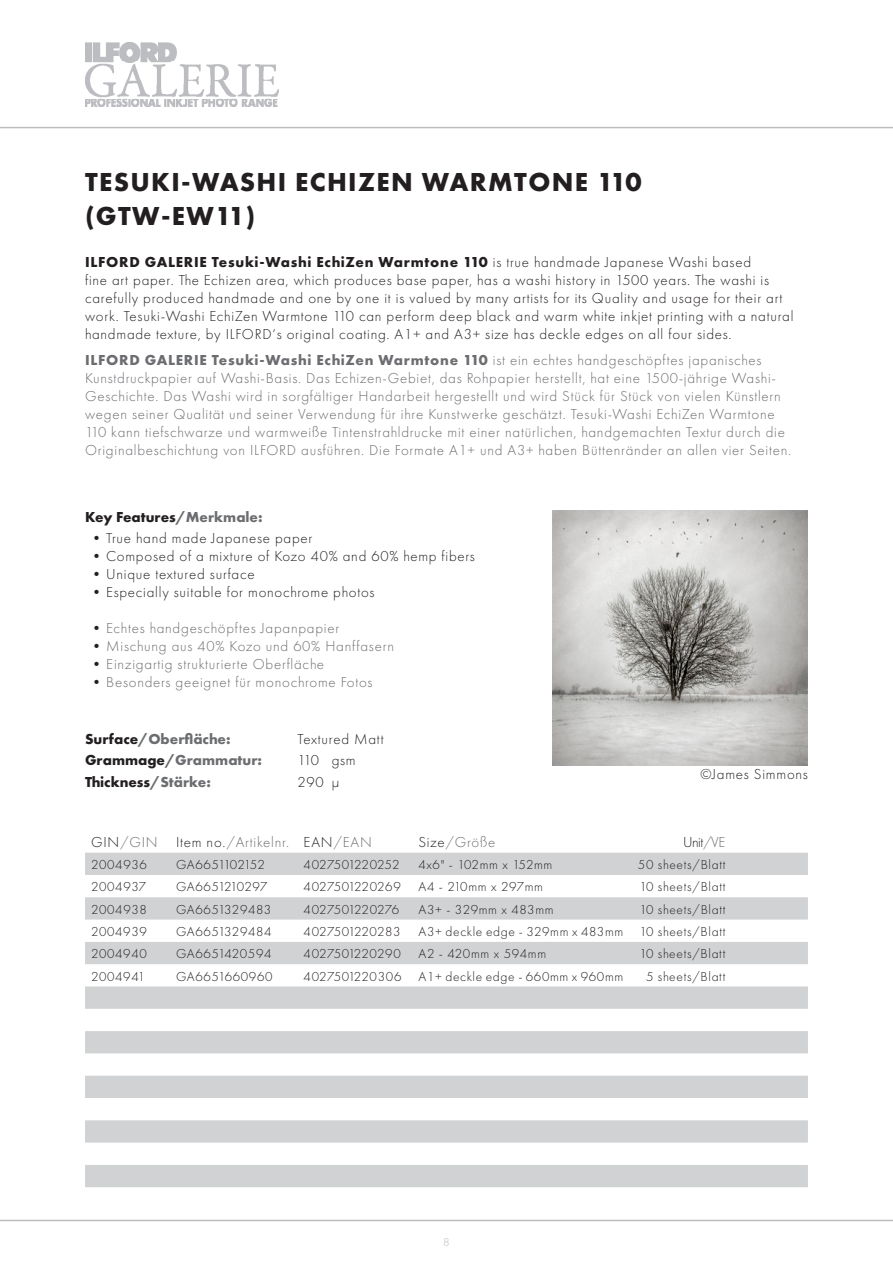
<style>
.page{position:relative;width:893px;height:1263px;background:#fff}
.page>*{position:absolute;margin:0;border:0;box-sizing:border-box;transform-origin:0 0}
.t1{font:700 27px "Futura PT";letter-spacing:.05em;color:#231f20}
.t2{font:300 15px/18px "Futura PT";letter-spacing:.05em;color:#6c6d70}
.t3{font:300 15px/18px "Futura PT";letter-spacing:.05em;color:#231f20}
.t4{font:700 15px "Futura PT";color:#231f20}
.t5{font:700 15px "Futura PT";color:#6c6d70}
.t6{font:300 13.5px "Futura PT";letter-spacing:.05em;color:#231f20}
.t7{font:300 13.5px "Futura PT";letter-spacing:.02em;color:#231f20}
.t8{font:300 13.5px "Futura PT";letter-spacing:.01em;color:#231f20}
.t9{font:300 13.5px "Futura PT";letter-spacing:.015em;color:#231f20}
.t10{font:300 12px "Futura PT";color:#bcbdc0}
.s1{font-weight:700}
.s2{color:#6c6d70}
.s3{color:#231f20}
</style>
<div class="page">
<hr style="left:0;top:127px;width:893px;height:1px;background:#bcbdc0">
<hr style="left:0;top:1220px;width:893px;height:1px;background:#bcbdc0">
<img style="left:85px;top:43px;width:194px;height:63px">
<img style="left:553px;top:510px;width:255px;height:255px">
<svg style="left:85px;top:853px;width:723px;height:334px;fill:#d1d2d4"></svg>
<h1 class="t1" style="left:85px;top:164px;width:558px">TESUKI-WASHI ECHIZEN WARMTONE 110</h1>
<h1 class="t1" style="left:85px;top:198px;width:172px">(GTW-EW11)</h1>
<p class="t3" style="left:85px;top:253px;width:710px"><span class="s1">ILFORD GALERIE Tesuki-Washi EchiZen Warmtone 110</span> is true handmade Japanese Washi based<br>fine art paper. The Echizen area, which produces base paper, has a washi history in 1500 years. The washi is carefully produced handmade and one by one it is valued by many artists for its Quality and usage for their art work. Tesuki-Washi EchiZen Warmtone 110 can perform deep black and warm white inkjet printing with a natural handmade texture, by ILFORD‘s original coating. A1+ and A3+ size has deckle edges on all four sides.</p>
<p class="t2" style="left:85px;top:351px;width:708px"><span class="s1">ILFORD GALERIE Tesuki-Washi EchiZen Warmtone 110</span> ist ein echtes handgeschöpftes japanisches Kunstdruckpapier auf Washi-Basis. Das Echizen-Gebiet, das Rohpapier herstellt, hat eine 1500-jährige Washi-Geschichte. Das Washi wird in sorgfältiger Handarbeit hergestellt und wird Stück für Stück von vielen Künstlern wegen seiner Qualität und seiner Verwendung für ihre Kunstwerke geschätzt. Tesuki-Washi EchiZen Warmtone 110 kann tiefschwarze und warmweiße Tintenstrahldrucke mit einer natürlichen, handgemachten Textur durch die Originalbeschichtung von ILFORD ausführen. Die Formate A1+ und A3+ haben Büttenränder an allen vier Seiten.</p>
<p class="t4" style="left:85px;top:507px;width:179px">Key Features<span class="s2">/Merkmale:</span></p>
<p class="t3" style="left:89px;top:529px;width:225px">•True hand made Japanese paper</p>
<p class="t3" style="left:89px;top:547px;width:387px">•Composed of a mixture of Kozo 40% and 60% hemp fibers</p>
<p class="t3" style="left:89px;top:565px;width:167px">•Unique textured surface</p>
<p class="t3" style="left:89px;top:583px;width:287px">•Especially suitable for monochrome photos</p>
<p class="t2" style="left:89px;top:619px;width:251px"><span class="s3">•</span>Echtes handgeschöpftes Japanpapier</p>
<p class="t2" style="left:89px;top:637px;width:306px"><span class="s3">•</span>Mischung aus 40% Kozo und 60% Hanffasern</p>
<p class="t2" style="left:89px;top:655px;width:236px"><span class="s3">•</span>Einzigartig strukturierte Oberfläche</p>
<p class="t2" style="left:89px;top:673px;width:285px"><span class="s3">•</span>Besonders geeignet für monochrome Fotos</p>
<p class="t5" style="left:85px;top:729px;width:147px"><span class="s3">Surface</span>/Oberfläche:</p>
<p class="t3" style="left:298px;top:730px;width:88px">Textured Matt</p>
<p class="t5" style="left:85px;top:751px;width:179px"><span class="s3">Grammage</span>/Grammatur:</p>
<p class="t3" style="left:298px;top:751px;width:60px">110 gsm</p>
<p class="t4" style="left:85px;top:772px;width:127px">Thickness<span class="s2">/Stärke:</span></p>
<p class="t3" style="left:298px;top:773px;width:43px">290 µ</p>
<p class="t3" style="left:700px;top:765px;width:109px">©James Simmons</p>
<p class="t2" style="left:91px;top:833px;width:282px"><span class="s3">GIN</span>/GIN <span class="s3">Item no.</span>/Artikelnr. <span class="s3">EAN</span>/EAN</p>
<p class="t2" style="left:418px;top:833px;width:78px"><span class="s3">Size</span>/Größe</p>
<p class="t3" style="left:683px;top:833px;width:44px">Unit<span class="s2">/VE</span></p>
<p class="t6" style="left:91px;top:857px;width:57px">2004936</p>
<p class="t8" style="left:176px;top:857px;width:90px">GA6651102152</p>
<p class="t8" style="left:304px;top:857px;width:97px">4027501220252</p>
<p class="t6" style="left:418px;top:857px;width:135px">4x6" - 102mm x 152mm</p>
<p class="t6" style="left:638px;top:857px;width:89px">50 sheets/Blatt</p>
<p class="t6" style="left:91px;top:879px;width:57px">2004937</p>
<p class="t9" style="left:176px;top:879px;width:93px">GA6651210297</p>
<p class="t7" style="left:304px;top:879px;width:99px">4027501220269</p>
<p class="t6" style="left:418px;top:879px;width:126px">A4 - 210mm x 297mm</p>
<p class="t6" style="left:639px;top:879px;width:87px">10 sheets/Blatt</p>
<p class="t6" style="left:91px;top:901px;width:57px">2004938</p>
<p class="t6" style="left:176px;top:901px;width:97px">GA6651329483</p>
<p class="t8" style="left:304px;top:901px;width:97px">4027501220276</p>
<p class="t6" style="left:418px;top:901px;width:137px">A3+ - 329mm x 483mm</p>
<p class="t6" style="left:639px;top:901px;width:87px">10 sheets/Blatt</p>
<p class="t6" style="left:91px;top:924px;width:57px">2004939</p>
<p class="t6" style="left:176px;top:924px;width:97px">GA6651329484</p>
<p class="t7" style="left:304px;top:924px;width:98px">4027501220283</p>
<p class="t6" style="left:418px;top:924px;width:308px">A3+ deckle edge - 329mm x 483mm 10 sheets/Blatt</p>
<p class="t6" style="left:91px;top:946px;width:57px">2004940</p>
<p class="t6" style="left:176px;top:946px;width:97px">GA6651420594</p>
<p class="t7" style="left:304px;top:946px;width:99px">4027501220290</p>
<p class="t6" style="left:418px;top:946px;width:129px">A2 - 420mm x 594mm</p>
<p class="t6" style="left:639px;top:946px;width:87px">10 sheets/Blatt</p>
<p class="t6" style="left:91px;top:968px;width:56px">2004941</p>
<p class="t6" style="left:176px;top:968px;width:98px">GA6651660960</p>
<p class="t6" style="left:304px;top:968px;width:321px">4027501220306 A1+ deckle edge - 660mm x 960mm</p>
<p class="t6" style="left:646px;top:968px;width:81px">5 sheets/Blatt</p>
<p class="t10" style="left:443px;top:1235px;width:8px">8</p>
</div>
